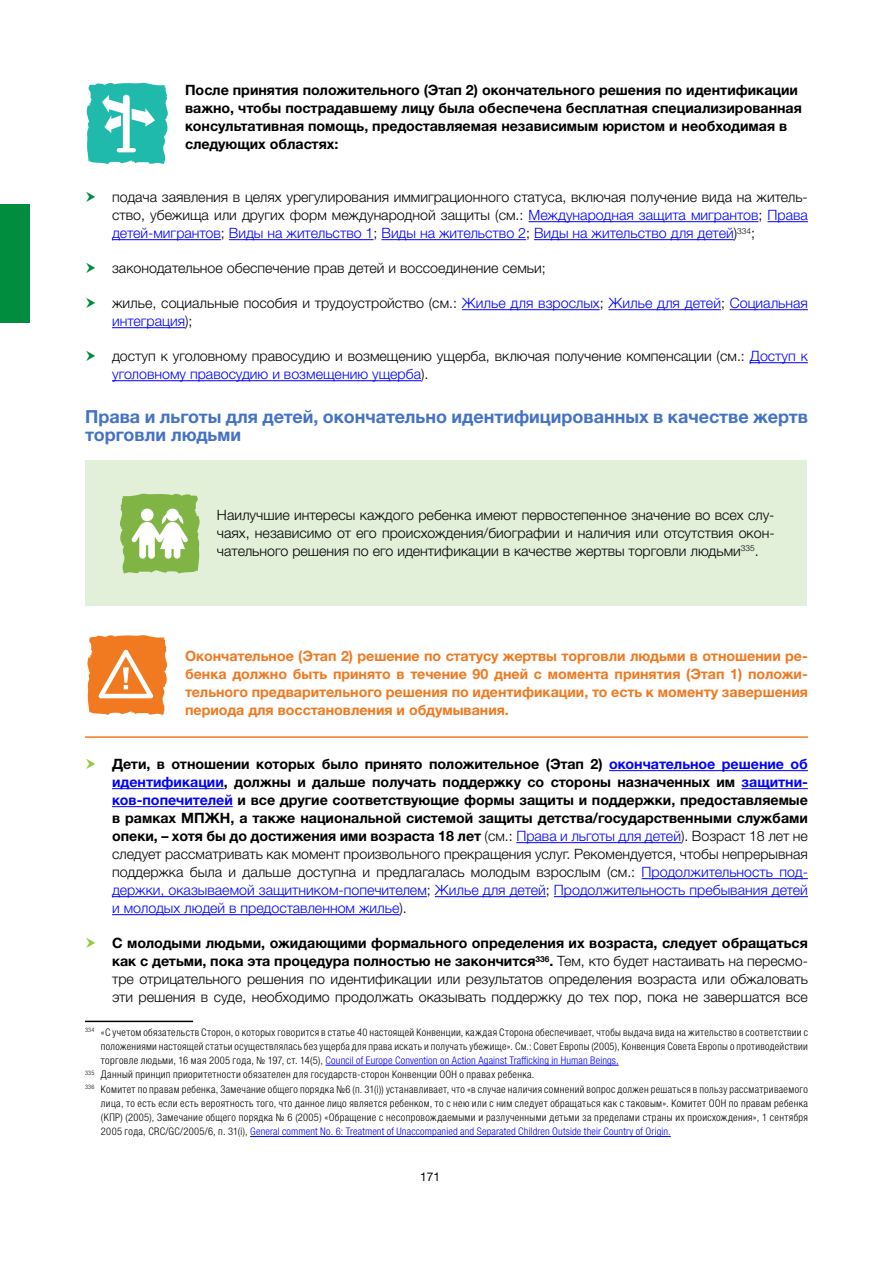
<style>
.page{position:relative;width:893px;height:1263px;background:#fff}
.page>*{position:absolute;margin:0;border:0;box-sizing:border-box;transform-origin:0 0}
.t1{font:700 18px/18px "Helvetica Neue LTW1 G";color:#4472c4}
.t2{font:300 14.25px/18px "Helvetica Neue LTW1 G";color:#000;text-align:justify}
.t3{font:700 14.25px/18px "Helvetica Neue LTW1 G";color:#000}
.t4{font:700 14.25px/18px "Helvetica Neue LTW1 G";color:#f07920;text-align:justify}
.t5{font:300 14.25px/18px "Helvetica Neue LTW1 G";color:#00f}
.t6{font:12px "Helvetica Neue LTW1 G";color:#000}
.t7{font:300 condensed 10.5px "Helvetica Neue LTW1 G";letter-spacing:.035em;color:#000}
.t8{font:300 condensed 10.5px "Helvetica Neue LTW1 G";letter-spacing:.015em;color:#00f}
.s1{color:#00f}
.s2{color:#000}
.s3{font-weight:300}
.s4{font-weight:300;color:#00f}
.s5{font-weight:700}
</style>
<div class="page">
<div style="left:0;top:204px;width:30px;height:118px;background:#008d3e"></div>
<hr style="left:529px;top:221px;width:229px;height:1px;background:#00f">
<hr style="left:767px;top:221px;width:41px;height:1px;background:#00f">
<hr style="left:112px;top:239px;width:109px;height:1px;background:#00f">
<hr style="left:229px;top:239px;width:145px;height:1px;background:#00f">
<hr style="left:381px;top:239px;width:145px;height:1px;background:#00f">
<hr style="left:534px;top:239px;width:200px;height:1px;background:#00f">
<hr style="left:462px;top:309px;width:138px;height:1px;background:#00f">
<hr style="left:608px;top:309px;width:113px;height:1px;background:#00f">
<hr style="left:730px;top:309px;width:78px;height:1px;background:#00f">
<hr style="left:112px;top:327px;width:73px;height:1px;background:#00f">
<hr style="left:750px;top:362px;width:58px;height:1px;background:#00f">
<hr style="left:112px;top:380px;width:309px;height:1px;background:#00f">
<hr style="left:85px;top:736px;width:723px;height:2px;background:#f07920">
<hr style="left:609px;top:770px;width:199px;height:1px;background:#00f">
<hr style="left:112px;top:788px;width:112px;height:1px;background:#00f">
<hr style="left:742px;top:788px;width:66px;height:1px;background:#00f">
<hr style="left:112px;top:806px;width:121px;height:1px;background:#00f">
<hr style="left:516px;top:842px;width:165px;height:1px;background:#00f">
<hr style="left:642px;top:878px;width:166px;height:1px;background:#00f">
<hr style="left:112px;top:896px;width:315px;height:1px;background:#00f">
<hr style="left:435px;top:896px;width:111px;height:1px;background:#00f">
<hr style="left:554px;top:896px;width:254px;height:1px;background:#00f">
<hr style="left:112px;top:914px;width:287px;height:1px;background:#00f">
<svg style="left:86px;top:82px;width:82px;height:82px"></svg>
<div style="left:85px;top:460px;width:721px;height:145px;background:#e2efd9"></div>
<svg style="left:120px;top:493px;width:80px;height:81px;background:#a8cb7f"></svg>
<svg style="left:87px;top:635px;width:81px;height:80px"></svg>
<hr style="left:85px;top:1021px;width:108px;height:1px;background:#000">
<hr style="left:325px;top:1065px;width:294px;height:1px;background:#00f">
<hr style="left:250px;top:1136px;width:421px;height:1px;background:#00f">
<p class="t3" style="left:185px;top:81px;width:618px">После принятия положительного (Этап 2) окончательного решения по идентификации важно, чтобы пострадавшему лицу была обеспечена бесплатная специализированная консультативная помощь, предоставляемая независимым юристом и необходимая в следующих областях:</p>
<p class="t2" style="left:112px;top:188px;width:697px">подача заявления в целях урегулирования иммиграционного статуса, включая получение вида на житель&shy;ство, убежища или других форм международной защиты (см.: <span class="s1">Международная защита мигрантов</span>; <span class="s1">Права детей-мигрантов</span>; <span class="s1">Виды на жительство 1</span>; <span class="s1">Виды на жительство 2</span>; <span class="s1">Виды на жительство для детей</span>)<sup>334</sup>;</p>
<p class="t2" style="left:112px;top:259px;width:435px">законодательное обеспечение прав детей и воссоединение семьи;</p>
<p class="t5" style="left:112px;top:294px;width:697px"><span class="s2">жилье, социальные пособия и трудоустройство (см.:</span> Жилье для взрослых<span class="s2">;</span> Жилье для детей<span class="s2">;</span> Социальная интеграция<span class="s2">);</span></p>
<p class="t2" style="left:112px;top:347px;width:697px">доступ к уголовному правосудию и возмещению ущерба, включая получение компенсации (см.: <span class="s1">Доступ к уголовному правосудию и возмещению ущерба</span>).</p>
<p class="t1" style="left:85px;top:407px;width:724px">Права и льготы для детей, окончательно идентифицированных в качестве жертв торговли людьми</p>
<p class="t2" style="left:217px;top:505px;width:559px">Наилучшие интересы каждого ребенка имеют первостепенное значение во всех слу&shy;чаях, независимо от его происхождения/биографии и наличия или отсутствия окон&shy;чательного решения по его идентификации в качестве жертвы торговли людьми<sup>335</sup>.</p>
<p class="t4" style="left:185px;top:647px;width:624px">Окончательное (Этап 2) решение по статусу жертвы торговли людьми в отношении ре&shy;бенка должно быть принято в течение 90 дней с момента принятия (Этап 1) положи&shy;тельного предварительного решения по идентификации, то есть к моменту завершения периода для восстановления и обдумывания.</p>
<p class="t3" style="left:112px;top:755px;width:697px;text-align:justify">Дети, в отношении которых было принято положительное (Этап 2) <span class="s1">окончательное решение об идентификации</span>, должны и дальше получать поддержку со стороны назначенных им <span class="s1">защитни&shy;ков-попечителей</span> и все другие соответствующие формы защиты и поддержки, предоставляемые в рамках МПЖН, а также национальной системой защиты детства/государственными службами опеки, – хотя бы до достижения ими возраста 18 лет <span class="s3">(см.:</span> <span class="s4">Права и льготы для детей</span><span class="s3">). Возраст 18 лет не следует рассматривать как момент произвольного прекращения услуг. Рекомендуется, чтобы непрерывная поддержка была и дальше доступна и предлагалась молодым взрослым (см.:</span> <span class="s4">Продолжительность под&shy;держки, оказываемой защитником-попечителем</span><span class="s3">;</span> <span class="s4">Жилье для детей</span><span class="s3">;</span> <span class="s4">Продолжительность пребывания детей и молодых людей в предоставленном жилье</span><span class="s3">).</span></p>
<p class="t2" style="left:112px;top:934px;width:697px"><span class="s5">С молодыми людьми, ожидающими формального определения их возраста, следует обращаться как с детьми, пока эта процедура полностью не закончится</span><sup>336</sup><span class="s5">.</span> Тем, кто будет настаивать на пересмо&shy;тре отрицательного решения по идентификации или результатов определения возраста или обжаловать эти решения в суде, необходимо продолжать оказывать поддержку до тех пор, пока не завершатся все</p>
<p class="t7" style="left:85px;top:1026px;width:724px"><sup>334</sup> «С учетом обязательств Сторон, о которых говорится в статье 40 настоящей Конвенции, каждая Сторона обеспечивает, чтобы выдача вида на жительство в соответствии с</p>
<p class="t7" style="left:101px;top:1040px;width:708px">положениями настоящей статьи осуществлялась без ущерба для права искать и получать убежище». См.: Совет Европы (2005), Конвенция Совета Европы о противодействии</p>
<p class="t8" style="left:101px;top:1054px;width:519px"><span class="s2">торговле людьми, 16 мая 2005 года, № 197, ст. 14(5),</span> Council of Europe Convention on Action Against Trafficking in Human Beings.</p>
<p class="t7" style="left:85px;top:1068px;width:451px"><sup>335</sup> Данный принцип приоритетности обязателен для государств-сторон Конвенции ООН о правах ребенка.</p>
<p class="t7" style="left:85px;top:1083px;width:724px"><sup>336</sup> Комитет по правам ребенка, Замечание общего порядка №6 (п. 31(i)) устанавливает, что «в случае наличия сомнений вопрос должен решаться в пользу рассматриваемого</p>
<p class="t7" style="left:101px;top:1097px;width:708px">лица, то есть если есть вероятность того, что данное лицо является ребенком, то с нею или с ним следует обращаться как с таковым». Комитет ООН по правам ребенка</p>
<p class="t7" style="left:101px;top:1111px;width:708px">(КПР) (2005), Замечание общего порядка № 6 (2005) «Обращение с несопровождаемыми и разлученными детьми за пределами страны их происхождения», 1 сентября</p>
<p class="t8" style="left:101px;top:1125px;width:571px"><span class="s2">2005 года, CRC/GC/2005/6, п. 31(i),</span> General comment No. 6: Treatment of Unaccompanied and Separated Children Outside their Country of Origin.</p>
<p class="t6" style="left:420px;top:1169px;width:22px">171</p>
</div>
